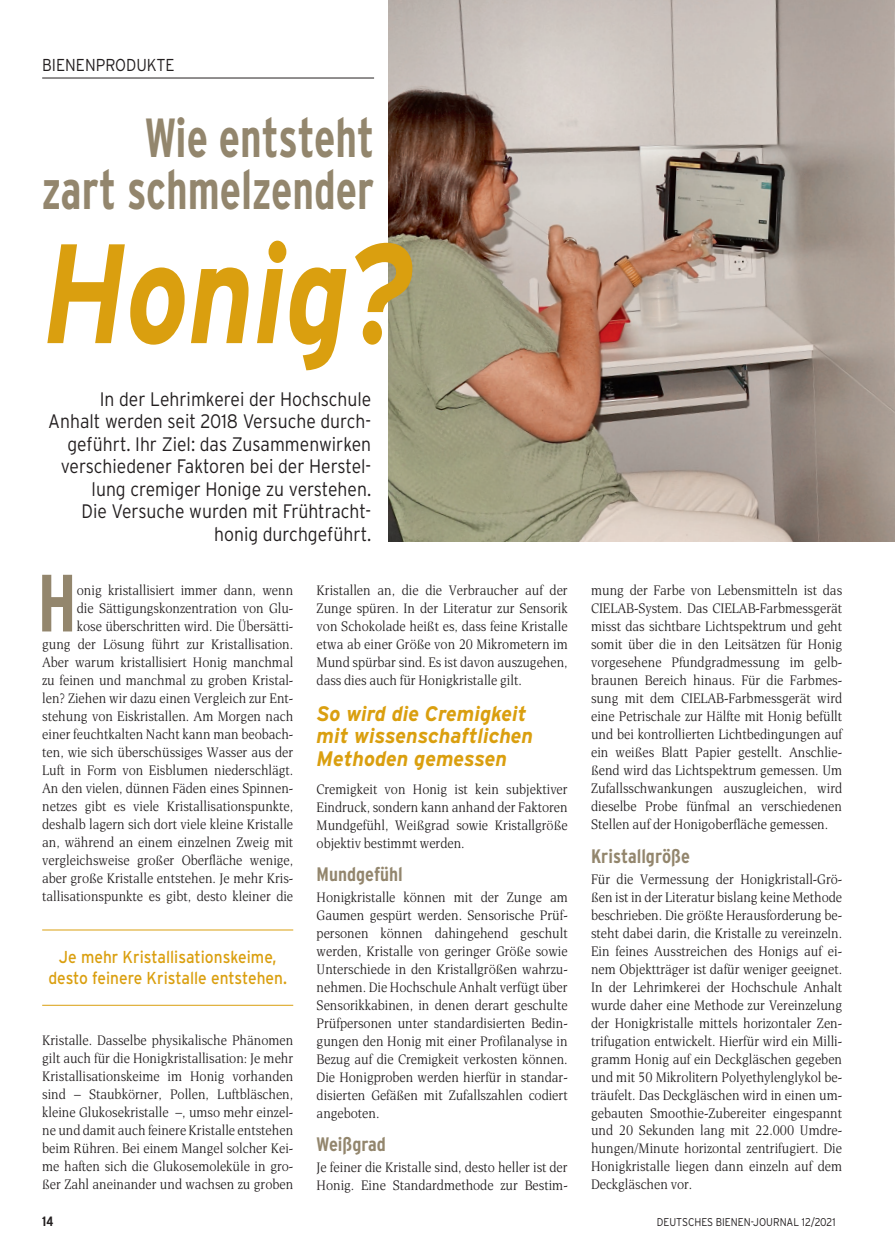
<style>
.page{position:relative;width:895px;height:1259px;background:#fff}
.page>*{position:absolute;margin:0;border:0;box-sizing:border-box;transform-origin:0 0}
.Ueberschrift_32pt{font:italic 700 141.15px "Interstate";color:#da9f0f;scale:.8 1}
.Grundschrift_Initial{font:700 condensed 81px "Interstate";color:#93866d;scale:.9 1}
.Ueberschrift_32pt-2{font:700 condensed 55.05px/52.5px "Interstate";color:#93866d;text-align:right;scale:.85 1}
.Zwischen_Ueberschrif{font:italic 700 21px/22.5px "Interstate";color:#da9f0f;scale:.95 1}
.Vorspann{font:300 19.5px/22.5px "Interstate";color:#231f20;text-align:right;scale:.9 1}
.Zwischen_Ueberschrif-2{font:700 condensed 19.5px "Interstate";color:#93866d}
.Zitat{font:17.25px/20.2px "Interstate";color:#da9f0f;text-align:center;scale:.9 1}
.Dachzeile{font:300 17.25px "Interstate";color:#231f20;scale:.9 1}
.Grundschrift___Einz{font:14.7px/18px "Esperanto OTF";color:#231f20;text-align:justify;scale:.9 1}
.Grundschrift_Initial-2{font:14.7px/18px "Esperanto OTF";color:#231f20;text-align:justify;scale:.9 1}
.t1{font:700 condensed 13.5px "Interstate";color:#231f20}
.t2{font:300 11.25px "Interstate";color:#231f20;scale:.9 1}
</style>
<div class="page">
<hr style="left:42px;top:78px;width:332px;height:1px;background:#231f20">
<hr style="left:42px;top:929px;width:251px;height:1px;background:#da9f0f">
<hr style="left:42px;top:1005px;width:251px;height:1px;background:#da9f0f">
<img style="left:389px;top:0;width:505px;height:541px">
<p class="Dachzeile" style="left:42px;top:55px;width:149px">BIENENPRODUKTE</p>
<p class="Ueberschrift_32pt-2" style="left:42px;top:110px;width:392px">Wie entsteht<br>zart schmelzender</p>
<p class="Ueberschrift_32pt" style="left:42px;top:208px;width:462px">Honig?</p>
<p class="Vorspann" style="left:48px;top:387px;width:360px">In der Lehrimkerei der Hochschule Anhalt werden seit 2018 Versuche durch&shy;geführt. Ihr Ziel: das Zusammenwirken verschiedener Faktoren bei der Herstel&shy;lung cremiger Honige zu verstehen.<br>Die Versuche wurden mit Frühtracht&shy;honig durchgeführt.</p>
<p class="Grundschrift_Initial" style="left:37px;top:554px;width:45px">H</p>
<p class="Grundschrift_Initial-2" style="left:42px;top:581px;width:280px;text-align:right">onig kristallisiert immer dann, wenn<br>die Sättigungskonzentration von Glu-<br>kose überschritten wird. Die Übersätti-<br>gung der Lösung führt zur Kristallisation.<br>Aber warum kristallisiert Honig manchmal zu feinen und manchmal zu groben Kristal&shy;len? Ziehen wir dazu einen Vergleich zur Ent&shy;stehung von Eiskristallen. Am Morgen nach einer feuchtkalten Nacht kann man beobach&shy;ten, wie sich überschüssiges Wasser aus der Luft in Form von Eisblumen niederschlägt.<br>An den vielen, dünnen Fäden eines Spinnen&shy;netzes gibt es viele Kristallisationspunkte, deshalb lagern sich dort viele kleine Kristalle an, während an einem einzelnen Zweig mit vergleichsweise großer Oberfläche wenige, aber große Kristalle entstehen. Je mehr Kris&shy;tallisationspunkte es gibt, desto kleiner die</p>
<p class="Zitat" style="left:48px;top:947px;width:267px">Je mehr Kristallisationskeime, desto feinere Kristalle entstehen.</p>
<p class="Grundschrift_Initial-2" style="left:42px;top:1031px;width:280px">Kristalle. Dasselbe physikalische Phänomen gilt auch für die Honigkristallisation: Je mehr Kristallisationskeime im Honig vorhanden sind – Staubkörner, Pollen, Luftbläschen, kleine Glukosekristalle –, umso mehr einzel&shy;ne und damit auch feinere Kristalle entstehen beim Rühren. Bei einem Mangel solcher Kei&shy;me haften sich die Glukosemoleküle in gro&shy;ßer Zahl aneinander und wachsen zu groben</p>
<p class="Grundschrift_Initial-2" style="left:316px;top:581px;width:280px">Kristallen an, die die Verbraucher auf der Zunge spüren. In der Literatur zur Sensorik von Schokolade heißt es, dass feine Kristalle etwa ab einer Größe von 20 Mikrometern im Mund spürbar sind. Es ist davon auszugehen, dass dies auch für Honigkristalle gilt.</p>
<p class="Zwischen_Ueberschrif" style="left:316px;top:702px;width:229px">So wird die Cremigkeit mit wissenschaftlichen<br>Methoden gemessen</p>
<p class="Grundschrift___Einz" style="left:316px;top:779px;width:280px">Cremigkeit von Honig ist kein subjektiver Eindruck, sondern kann anhand der Faktoren Mundgefühl, Weißgrad sowie Kristallgröße objektiv bestimmt werden.</p>
<p class="Zwischen_Ueberschrif-2" style="left:316px;top:862px;width:88px">Mundgefühl</p>
<p class="Grundschrift___Einz" style="left:316px;top:887px;width:280px">Honigkristalle können mit der Zunge am Gaumen gespürt werden. Sensorische Prüf&shy;personen können dahingehend geschult werden, Kristalle von geringer Größe sowie Unterschiede in den Kristallgrößen wahrzu&shy;nehmen. Die Hochschule Anhalt verfügt über Sensorikkabinen, in denen derart geschulte Prüfpersonen unter standardisierten Bedin&shy;gungen den Honig mit einer Profilanalyse in Bezug auf die Cremigkeit verkosten können.<br>Die Honigproben werden hierfür in standar&shy;disierten Gefäßen mit Zufallszahlen codiert angeboten.</p>
<p class="Zwischen_Ueberschrif-2" style="left:316px;top:1132px;width:71px">Weißgrad</p>
<p class="Grundschrift___Einz" style="left:316px;top:1157px;width:280px">Je feiner die Kristalle sind, desto heller ist der<br>Honig. Eine Standardmethode zur Bestim-</p>
<p class="Grundschrift___Einz" style="left:591px;top:581px;width:280px">mung der Farbe von Lebensmitteln ist das CIELAB-System. Das CIELAB-Farbmessgerät misst das sichtbare Lichtspektrum und geht somit über die in den Leitsätzen für Honig vorgesehene Pfundgradmessung im gelb&shy;braunen Bereich hinaus. Für die Farbmes&shy;sung mit dem CIELAB-Farbmessgerät wird eine Petrischale zur Hälfte mit Honig befüllt und bei kontrollierten Lichtbedingungen auf ein weißes Blatt Papier gestellt. Anschlie&shy;ßend wird das Lichtspektrum gemessen. Um Zufallsschwankungen auszugleichen, wird dieselbe Probe fünfmal an verschiedenen Stellen auf der Honigoberfläche gemessen.</p>
<p class="Zwischen_Ueberschrif-2" style="left:591px;top:844px;width:100px">Kristallgröße</p>
<p class="Grundschrift___Einz" style="left:591px;top:869px;width:280px">Für die Vermessung der Honigkristall-Grö&shy;ßen ist in der Literatur bislang keine Methode beschrieben. Die größte Herausforderung be&shy;steht dabei darin, die Kristalle zu vereinzeln.<br>Ein feines Ausstreichen des Honigs auf ei&shy;nem Objektträger ist dafür weniger geeignet.<br>In der Lehrimkerei der Hochschule Anhalt wurde daher eine Methode zur Vereinzelung der Honigkristalle mittels horizontaler Zen&shy;trifugation entwickelt. Hierfür wird ein Milli&shy;gramm Honig auf ein Deckgläschen gegeben und mit 50 Mikrolitern Polyethylenglykol be&shy;träufelt. Das Deckgläschen wird in einen um&shy;gebauten Smoothie-Zubereiter eingespannt und 20 Sekunden lang mit 22.000 Umdre&shy;hungen/Minute horizontal zentrifugiert. Die Honigkristalle liegen dann einzeln auf dem Deckgläschen vor.</p>
<p class="t1" style="left:42px;top:1212px;width:13px">14</p>
<p class="t2" style="left:656px;top:1215px;width:200px">DEUTSCHES BIENEN-JOURNAL 12/2021</p>
</div>
